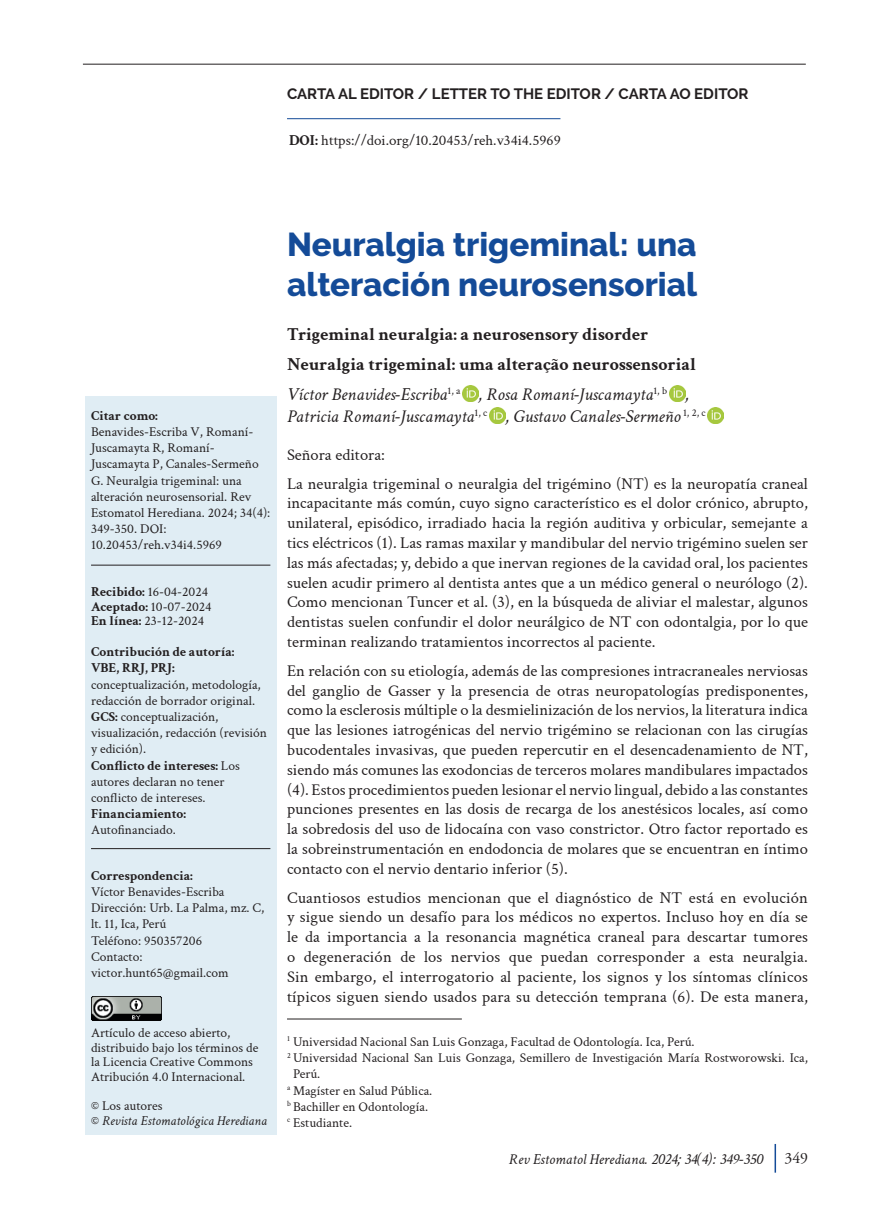
<style>
.page{position:relative;width:893px;height:1212px;background:#fff}
.page>*{position:absolute;margin:0;border:0;box-sizing:border-box;transform-origin:0 0}
.titulo{font:800 33px/39.6px "Raleway";color:#144b98}
.Autores{font:italic 18px/21.6px "Crimson Text";color:#231f20}
.Sub1{font:700 18px "Crimson Text";color:#231f20}
.Parrafo1{font:16.5px/19.8px "Crimson Text";color:#231f20;text-align:justify}
.t1{font:15.75px "Adobe Garamond Pro";color:#231f20}
.cabecera_10pts{font:700 15px "Raleway";color:#231f20}
.doi{font:15px "Crimson Text";color:#231f20}
.t2{font:italic 15px "Crimson Text";color:#231f20}
.citar_como{font:13.5px/16.2px "Crimson Text";color:#231f20}
.pie{font:13.5px/16.2px "Crimson Text";color:#231f20}
.recibido{font:13.5px/14.5px "Crimson Text";color:#231f20}
.citar_como-2{font:700 13.5px/16.2px "Crimson Text";color:#231f20}
.c{font:italic 13.5px "Crimson Text";color:#231f20}
.c-2{font:13.5px "Crimson Text";color:#231f20}
.s1{font-weight:700}
.s2{font-weight:400}
.s3{font-style:normal}
.s4{font-size:15.75px}
</style>
<div class="page">
<hr style="left:83px;top:64px;width:723px;height:1px;background:#231f20">
<hr style="left:774px;top:1144px;width:2px;height:28px;background:#144b98">
<div style="left:85px;top:396px;width:191px;height:739px;background:#e0edf4"></div>
<hr style="left:91px;top:565px;width:179px;height:1px;background:#231f20">
<hr style="left:91px;top:848px;width:179px;height:1px;background:#231f20">
<img style="left:91px;top:996px;width:70px;height:25px">
<hr style="left:287px;top:118px;width:273px;height:1px;background:#144b98">
<hr style="left:287px;top:1018px;width:175px;height:1px;background:#231f20">
<img style="left:463px;top:386px;width:16px;height:16px">
<img style="left:669px;top:386px;width:16px;height:16px">
<img style="left:490px;top:407px;width:16px;height:16px">
<img style="left:708px;top:407px;width:16px;height:16px">
<p class="cabecera_10pts" style="left:287px;top:85px;width:463px">CARTA AL EDITOR / LETTER TO THE EDITOR / CARTA AO EDITOR</p>
<p class="doi" style="left:289px;top:129px;width:273px"><span class="s1">DOI:</span> https://doi.org/10.20453/reh.v34i4.5969</p>
<p class="citar_como-2" style="left:91px;top:406px;width:68px">Citar como:</p>
<p class="citar_como" style="left:91px;top:423px;width:181px">Benavides-Escriba V, Romaní-<br>Juscamayta R, Romaní-<br>Juscamayta P, Canales-Sermeño<br>G. Neuralgia trigeminal: una alteración neurosensorial. Rev<br>Estomatol Herediana. 2024; 34(4):<br>349-350. DOI:<br>10.20453/reh.v34i4.5969</p>
<p class="recibido" style="left:91px;top:584px;width:119px"><span class="s1">Recibido:</span> 16-04-2024</p>
<p class="recibido" style="left:91px;top:599px;width:122px"><span class="s1">Aceptado:</span> 10-07-2024</p>
<p class="recibido" style="left:91px;top:613px;width:115px"><span class="s1">En línea:</span> 23-12-2024</p>
<p class="citar_como-2" style="left:91px;top:643px;width:145px">Contribución de autoría:</p>
<p class="citar_como" style="left:91px;top:659px;width:171px"><span class="s1">VBE, RRJ, PRJ: </span>conceptualización, metodología, redacción de borrador original.</p>
<p class="citar_como" style="left:91px;top:708px;width:178px"><span class="s1">GCS:</span> conceptualización, visualización, redacción (revisión y edición).</p>
<p class="citar_como" style="left:91px;top:757px;width:150px"><span class="s1">Conflicto de intereses:</span> Los autores declaran no tener conflicto de intereses.</p>
<p class="citar_como-2" style="left:91px;top:805px;width:97px">Financiamiento:<br><span class="s2">Autofinanciado.</span></p>
<p class="citar_como-2" style="left:91px;top:866px;width:103px">Correspondencia:</p>
<p class="citar_como" style="left:91px;top:883px;width:135px">Víctor Benavides-Escriba</p>
<p class="citar_como" style="left:91px;top:899px;width:175px">Dirección: Urb. La Palma, mz. C, lt. 11, Ica, Perú</p>
<p class="citar_como" style="left:91px;top:931px;width:113px">Teléfono: 950357206</p>
<p class="citar_como" style="left:91px;top:948px;width:139px">Contacto: victor.hunt65@gmail.com</p>
<p class="recibido" style="left:91px;top:1025px;width:169px">Artículo de acceso abierto, distribuido bajo los términos de la Licencia Creative Commons<br>Atribución 4.0 Internacional.</p>
<p class="c-2" style="left:91px;top:1096px;width:73px">© Los autores</p>
<p class="c" style="left:91px;top:1110px;width:177px"><span class="s3">©</span> Revista Estomatológica Herediana</p>
<p class="titulo" style="left:287px;top:225px;width:412px">Neuralgia trigeminal: una alteración neurosensorial</p>
<p class="Sub1" style="left:287px;top:321px;width:363px">Trigeminal neuralgia: a neurosensory disorder</p>
<p class="Sub1" style="left:287px;top:351px;width:410px">Neuralgia trigeminal: uma alteração neurossensorial</p>
<p class="Autores" style="left:287px;top:383px;width:420px">Víctor Benavides-Escriba<sup>1,</sup> <sup>a</sup> , Rosa Romaní-Juscamayta<sup>1,</sup> <sup>b</sup> ,<br>Patricia Romaní-Juscamayta<sup>1,</sup> <sup>c</sup> , Gustavo Canales-Sermeño <sup>1,</sup> <sup>2,</sup> <sup>c</sup></p>
<p class="Parrafo1" style="left:287px;top:444px;width:99px">Señora editora:</p>
<p class="Parrafo1" style="left:287px;top:473px;width:522px">La neuralgia trigeminal o neuralgia del trigémino (NT) es la neuropatía craneal incapacitante más común, cuyo signo característico es el dolor crónico, abrupto, unilateral, episódico, irradiado hacia la región auditiva y orbicular, semejante a tics eléctricos (1). Las ramas maxilar y mandibular del nervio trigémino suelen ser las más afectadas; y, debido a que inervan regiones de la cavidad oral, los pacientes suelen acudir primero al dentista antes que a un médico general o neurólogo (2).<br>Como mencionan Tuncer et al. (3), en la búsqueda de aliviar el malestar, algunos dentistas suelen confundir el dolor neurálgico de NT con odontalgia, por lo que terminan realizando tratamientos incorrectos al paciente.</p>
<p class="Parrafo1" style="left:287px;top:660px;width:522px">En relación con su etiología, además de las compresiones intracraneales nerviosas del ganglio de Gasser y la presencia de otras neuropatologías predisponentes, como la esclerosis múltiple o la desmielinización de los nervios, la literatura indica que las lesiones iatrogénicas del nervio trigémino se relacionan con las cirugías bucodentales invasivas, que pueden repercutir en el desencadenamiento de NT, siendo más comunes las exodoncias de terceros molares mandibulares impactados (4). Estos procedimientos pueden lesionar el nervio lingual, debido a las constantes punciones presentes en las dosis de recarga de los anestésicos locales, así como la sobredosis del uso de lidocaína con vaso constrictor. Otro factor reportado es la sobreinstrumentación en endodoncia de molares que se encuentran en íntimo contacto con el nervio dentario inferior (5).</p>
<p class="Parrafo1" style="left:287px;top:887px;width:522px">Cuantiosos estudios mencionan que el diagnóstico de NT está en evolución y sigue siendo un desafío para los médicos no expertos. Incluso hoy en día se le da importancia a la resonancia magnética craneal para descartar tumores o degeneración de los nervios que puedan corresponder a esta neuralgia.<br>Sin embargo, el interrogatorio al paciente, los signos y los síntomas clínicos típicos siguen siendo usados para su detección temprana (6). De esta manera,</p>
<p class="pie" style="left:287px;top:1033px;width:409px"><sup>1</sup> Universidad Nacional San Luis Gonzaga, Facultad de Odontología. Ica, Perú.</p>
<p class="pie" style="left:293px;top:1049px;width:516px;text-indent:-6px"><sup>2</sup> Universidad Nacional San Luis Gonzaga, Semillero de Investigación María Rostworowski. Ica,<br>Perú.</p>
<p class="pie" style="left:287px;top:1081px;width:147px"><sup>a</sup> Magíster en Salud Pública.</p>
<p class="pie" style="left:287px;top:1098px;width:143px"><sup>b</sup> Bachiller en Odontología.</p>
<p class="pie" style="left:287px;top:1114px;width:67px"><sup>c</sup> Estudiante.</p>
<p class="t2" style="left:509px;top:1148px;width:256px">Rev Estomatol Herediana. <span class="s4">2024; 34(4): 349-350</span></p>
<p class="t1" style="left:784px;top:1149px;width:25px">349</p>
</div>
